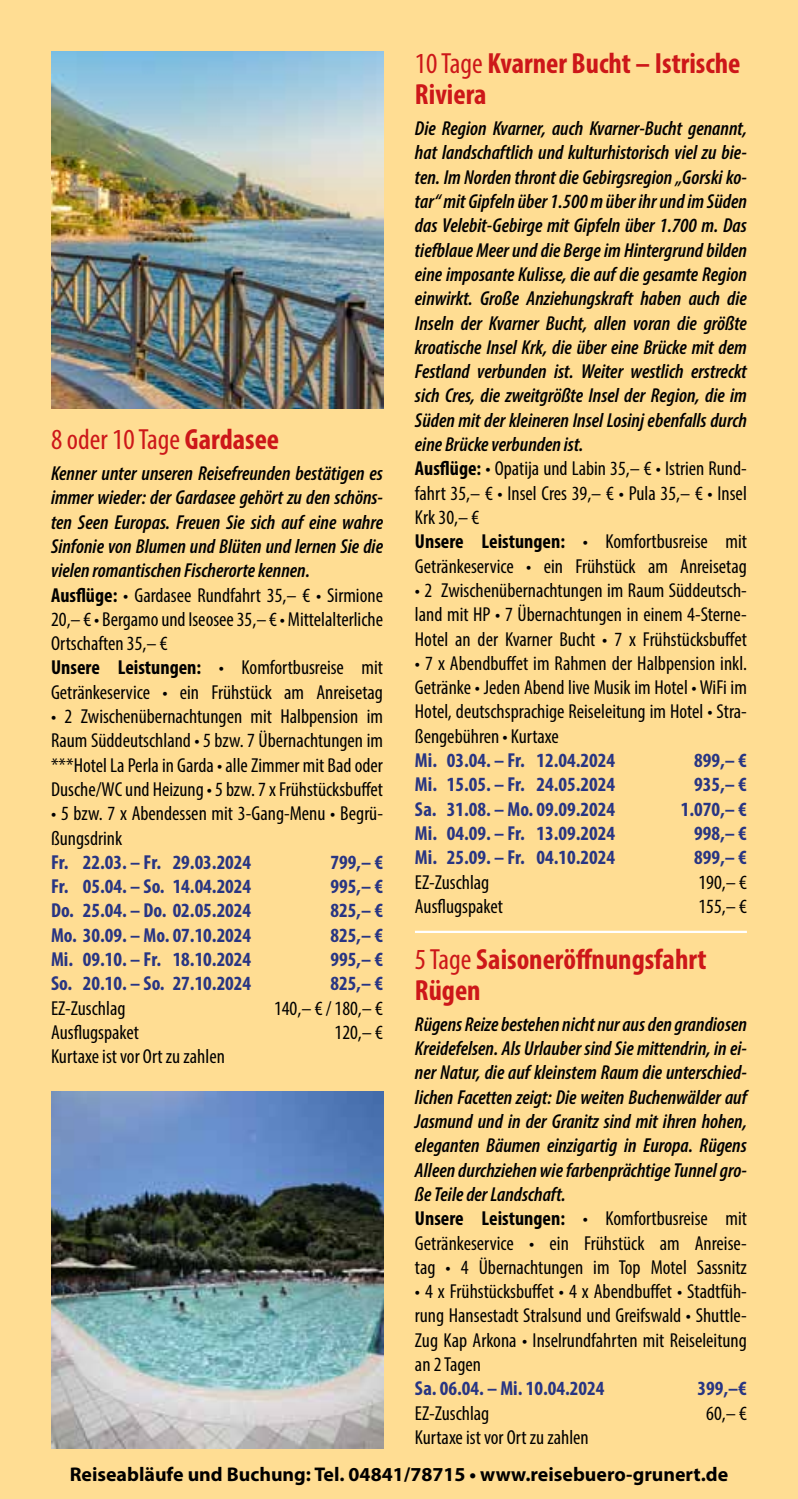
<style>
.page{position:relative;width:798px;height:1499px;background:#fff}
.page>*{position:absolute;margin:0;border:0;box-sizing:border-box;transform-origin:0 0}
.t1{font:700 condensed 29.25px/31.5px "Myriad Pro";color:#cd1719}
.t2{font:condensed 29.25px "Myriad Pro";color:#cd1719}
.t3{font:condensed 20.25px/24.3px "Myriad Pro";color:#000;text-align:justify}
.t4{font:italic 20.25px/24.3px "Myriad Variable Concept";color:#000;text-align:justify}
.t5{font:700 condensed 20.25px "Myriad Pro";color:#283583}
.t6{font:700 19.8px "Myriad Pro";color:#000}
.s1{font-weight:700}
.s2{font-weight:400}
</style>
<div class="page">
<div style="left:0;top:0;width:797px;height:1499px;background:#ffdd93"></div>
<hr style="left:415px;top:931px;width:331px;height:2px;background:#fff">
<img style="left:51px;top:51px;width:332px;height:357px">
<img style="left:51px;top:1092px;width:332px;height:357px">
<h1 class="t2" style="left:51px;top:422px;width:229px">8 oder 10 Tage <span class="s1">Gardasee</span></h1>
<p class="t4" style="left:51px;top:461px;width:333px">Kenner unter unseren Reisefreunden bestätigen es immer wieder: der Gardasee gehört zu den schöns&shy;ten Seen Europas. Freuen Sie sich auf eine wahre Sinfonie von Blumen und Blüten und lernen Sie die vielen romantischen Fischerorte kennen.</p>
<p class="t3" style="left:51px;top:582px;width:333px;text-align:left"><span class="s1">Ausflüge:</span> • Gardasee Rundfahrt 35,– € • Sirmione 20,– € • Bergamo und Iseosee 35,– € • Mittelalterliche Ortschaften 35,– €<br><span class="s1">Unsere Leistungen:</span> • Komfortbusreise mit Getränkeservice • ein Frühstück am Anreisetag</p>
<p class="t3" style="left:51px;top:704px;width:333px">• 2 Zwischenübernachtungen mit Halbpension im Raum Süddeutschland • 5 bzw. 7 Übernachtungen im ***Hotel La Perla in Garda • alle Zimmer mit Bad oder Dusche/WC und Heizung • 5 bzw. 7 x Frühstücksbuffet</p>
<p class="t3" style="left:51px;top:801px;width:333px">• 5 bzw. 7 x Abendessen mit 3-Gang-Menu • Begrü&shy;ßungsdrink</p>
<p class="t5" style="left:51px;top:849px;width:201px">Fr. 22.03. – Fr. 29.03.2024</p>
<p class="t5" style="left:330px;top:849px;width:54px">799,– €</p>
<p class="t5" style="left:51px;top:874px;width:201px">Fr. 05.04. – So. 14.04.2024</p>
<p class="t5" style="left:330px;top:874px;width:54px">995,– €</p>
<p class="t5" style="left:51px;top:898px;width:201px">Do. 25.04. – Do. 02.05.2024</p>
<p class="t5" style="left:330px;top:898px;width:54px">825,– €</p>
<p class="t5" style="left:51px;top:922px;width:201px">Mo. 30.09. – Mo. 07.10.2024</p>
<p class="t5" style="left:330px;top:922px;width:54px">825,– €</p>
<p class="t5" style="left:51px;top:947px;width:201px">Mi. 09.10. – Fr. 18.10.2024</p>
<p class="t5" style="left:330px;top:947px;width:54px">995,– €</p>
<p class="t5" style="left:51px;top:971px;width:201px">So. 20.10. – So. 27.10.2024</p>
<p class="t5" style="left:330px;top:971px;width:54px">825,– €</p>
<p class="t3" style="left:51px;top:995px;width:76px">EZ-Zuschlag</p>
<p class="t3" style="left:274px;top:995px;width:110px">140,– € / 180,– €</p>
<p class="t3" style="left:51px;top:1020px;width:89px">Ausflugspaket</p>
<p class="t3" style="left:334px;top:1020px;width:50px">120,– €</p>
<p class="t3" style="left:51px;top:1044px;width:175px">Kurtaxe ist vor Ort zu zahlen</p>
<h1 class="t1" style="left:415px;top:47px;width:327px"><span class="s2">10 Tage</span> Kvarner Bucht – Istrische<br>Riviera</h1>
<p class="t4" style="left:415px;top:116px;width:333px">Die Region Kvarner, auch Kvarner-Bucht genannt, hat landschaftlich und kulturhistorisch viel zu bie&shy;ten. Im Norden thront die Gebirgsregion „Gorski ko&shy;tar“ mit Gipfeln über 1.500 m über ihr und im Süden das Velebit-Gebirge mit Gipfeln über 1.700 m. Das tiefblaue Meer und die Berge im Hintergrund bilden eine imposante Kulisse, die auf die gesamte Region einwirkt. Große Anziehungskraft haben auch die Inseln der Kvarner Bucht, allen voran die größte kroatische Insel Krk, die über eine Brücke mit dem Festland verbunden ist. Weiter westlich erstreckt sich Cres, die zweitgrößte Insel der Region, die im Süden mit der kleineren Insel Losinj ebenfalls durch eine Brücke verbunden ist.</p>
<p class="t3" style="left:415px;top:456px;width:333px;text-align:left"><span class="s1">Ausflüge:</span> • Opatija und Labin 35,– € • Istrien Rund&shy;fahrt 35,– € • Insel Cres 39,– € • Pula 35,– € • Insel Krk 30,– €<br><span class="s1">Unsere Leistungen:</span> • Komfortbusreise mit Getränkeservice • ein Frühstück am Anreisetag</p>
<p class="t3" style="left:415px;top:578px;width:333px">• 2 Zwischenübernachtungen im Raum Süddeutsch&shy;land mit HP • 7 Übernachtungen in einem 4-Sterne-Hotel an der Kvarner Bucht • 7 x Frühstücksbuffet</p>
<p class="t3" style="left:415px;top:651px;width:333px">• 7 x Abendbuffet im Rahmen der Halbpension inkl.<br>Getränke • Jeden Abend live Musik im Hotel • WiFi im Hotel, deutschsprachige Reiseleitung im Hotel • Stra&shy;ßengebühren • Kurtaxe</p>
<p class="t5" style="left:415px;top:748px;width:201px">Mi. 03.04. – Fr. 12.04.2024</p>
<p class="t5" style="left:694px;top:748px;width:54px">899,– €</p>
<p class="t5" style="left:415px;top:772px;width:201px">Mi. 15.05. – Fr. 24.05.2024</p>
<p class="t5" style="left:694px;top:772px;width:54px">935,– €</p>
<p class="t5" style="left:415px;top:796px;width:201px">Sa. 31.08. – Mo. 09.09.2024</p>
<p class="t5" style="left:680px;top:796px;width:67px">1.070,– €</p>
<p class="t5" style="left:415px;top:820px;width:201px">Mi. 04.09. – Fr. 13.09.2024</p>
<p class="t5" style="left:694px;top:820px;width:54px">998,– €</p>
<p class="t5" style="left:415px;top:845px;width:201px">Mi. 25.09. – Fr. 04.10.2024</p>
<p class="t5" style="left:694px;top:845px;width:54px">899,– €</p>
<p class="t3" style="left:415px;top:869px;width:76px">EZ-Zuschlag</p>
<p class="t3" style="left:698px;top:869px;width:50px">190,– €</p>
<p class="t3" style="left:415px;top:894px;width:89px">Ausflugspaket</p>
<p class="t3" style="left:698px;top:894px;width:50px">155,– €</p>
<h1 class="t1" style="left:415px;top:942px;width:293px"><span class="s2">5 Tage</span> Saisoneröffnungsfahrt<br>Rügen</h1>
<p class="t4" style="left:415px;top:1012px;width:333px">Rügens Reize bestehen nicht nur aus den grandiosen Kreidefelsen. Als Urlauber sind Sie mittendrin, in ei&shy;ner Natur, die auf kleinstem Raum die unterschied&shy;lichen Facetten zeigt: Die weiten Buchenwälder auf Jasmund und in der Granitz sind mit ihren hohen, eleganten Bäumen einzigartig in Europa. Rügens Alleen durchziehen wie farbenprächtige Tunnel gro&shy;ße Teile der Landschaft.</p>
<p class="t3" style="left:415px;top:1206px;width:333px"><span class="s1">Unsere Leistungen:</span> • Komfortbusreise mit Getränkeservice • ein Frühstück am Anreise&shy;tag • 4 Übernachtungen im Top Motel Sassnitz</p>
<p class="t3" style="left:415px;top:1279px;width:333px">• 4 x Frühstücksbuffet • 4 x Abendbuffet • Stadtfüh&shy;rung Hansestadt Stralsund und Greifswald • Shuttle-Zug Kap Arkona • Inselrundfahrten mit Reiseleitung an 2 Tagen</p>
<p class="t5" style="left:415px;top:1376px;width:191px">Sa. 06.04. – Mi. 10.04.2024</p>
<p class="t5" style="left:697px;top:1376px;width:51px">399,–€</p>
<p class="t3" style="left:415px;top:1400px;width:76px">EZ-Zuschlag</p>
<p class="t3" style="left:706px;top:1400px;width:42px">60,– €</p>
<p class="t3" style="left:415px;top:1425px;width:175px">Kurtaxe ist vor Ort zu zahlen</p>
<p class="t6" style="left:70px;top:1462px;width:659px">Reiseabläufe und Buchung: Tel. 04841/78715 • www.reisebuero-grunert.de</p>
</div>
